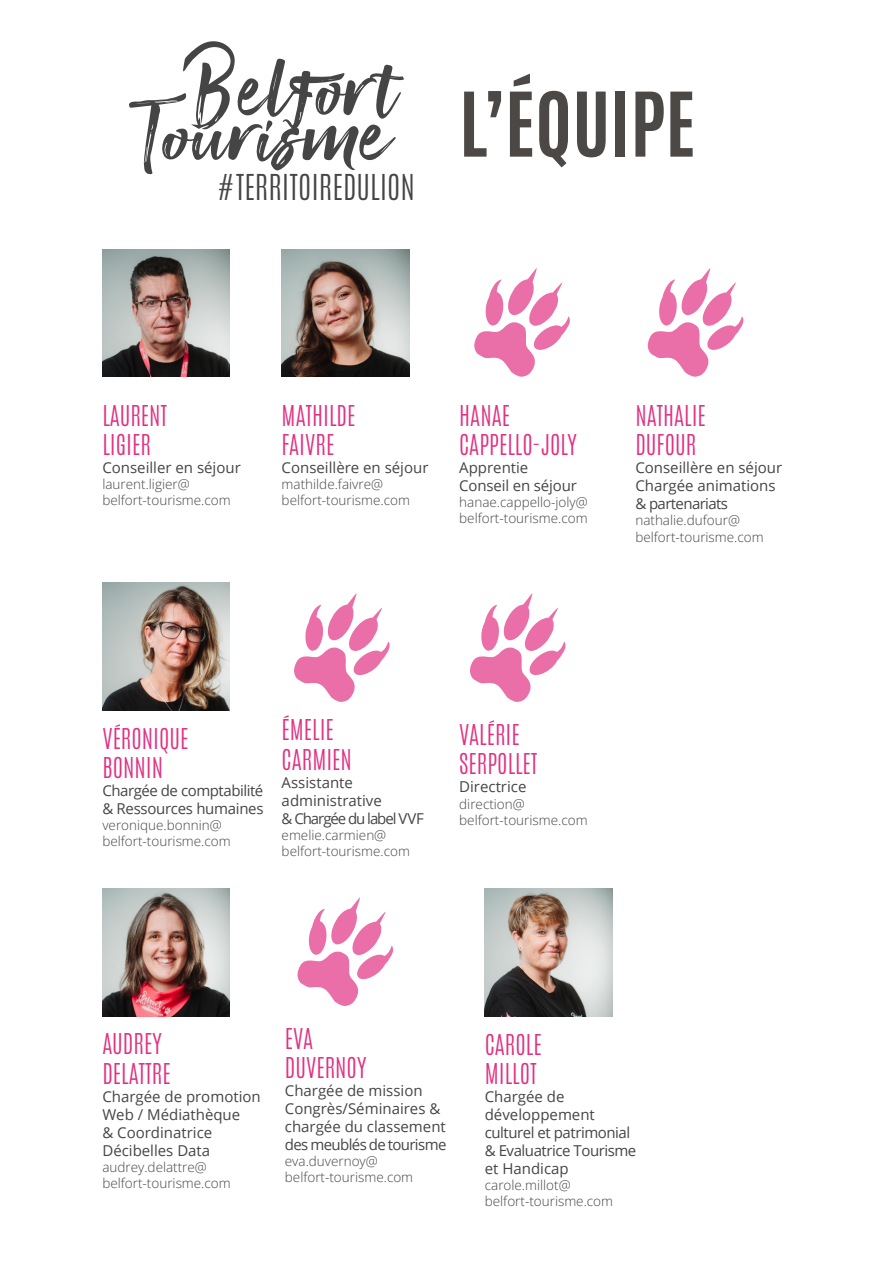
<style>
.page{position:relative;width:893px;height:1263px;background:#fff}
.page>*{position:absolute;margin:0;border:0;box-sizing:border-box;transform-origin:0 0}
.t1{font:109.2px "Smithen";color:#444544}
.t2{font:104.7px "Smithen";color:#444544;scale:1.08 1}
.t3{font:700 75.75px "Antonio";color:#4c4846}
.t4{font:300 29.85px "Antonio";color:#444544}
.t5{font:300 24px "Antonio";color:#e13081}
.t6{font:15px/18px "Open Sans";color:#444544}
.t7{font:15px/18px "Open Sans";letter-spacing:-.03em;color:#444544}
.t8{font:15px "Open Sans";letter-spacing:-.04em;color:#444544}
.t9{font:15px "Open Sans";letter-spacing:-.02em;color:#444544}
.t10{font:15px "Open Sans";letter-spacing:-.07em;color:#444544}
.t11{font:300 13.5px "Open Sans";color:#444544}
</style>
<div class="page">
<img style="left:102px;top:249px;width:128px;height:128px">
<img style="left:485px;top:888px;width:127px;height:128px">
<img style="left:102px;top:888px;width:128px;height:128px">
<img style="left:282px;top:249px;width:127px;height:128px">
<img style="left:102px;top:583px;width:128px;height:127px">
<svg style="left:648px;top:268px;width:95px;height:109px"></svg>
<svg style="left:294px;top:593px;width:96px;height:109px"></svg>
<svg style="left:470px;top:593px;width:96px;height:109px"></svg>
<svg style="left:297px;top:897px;width:96px;height:109px"></svg>
<svg style="left:474px;top:268px;width:96px;height:109px"></svg>
<p class="t1" style="left:183px;top:21px;width:217px">Belfort</p>
<p class="t2" style="left:129px;top:69px;width:244px">Tourisme</p>
<p class="t4" style="left:216px;top:166px;width:200px">#TERRITOIREDULION</p>
<p class="t3" style="left:459px;top:67px;width:238px">L’ÉQUIPE</p>
<p class="t5" style="left:102px;top:398px;width:66px">LAURENT</p>
<p class="t5" style="left:102px;top:427px;width:50px">LIGIER</p>
<p class="t6" style="left:102px;top:458px;width:140px">Conseiller en séjour</p>
<p class="t11" style="left:102px;top:475px;width:89px">laurent.ligier@</p>
<p class="t11" style="left:102px;top:491px;width:130px">belfort-tourisme.com</p>
<p class="t5" style="left:282px;top:398px;width:75px">MATHILDE</p>
<p class="t5" style="left:282px;top:427px;width:54px">FAIVRE</p>
<p class="t6" style="left:282px;top:458px;width:148px">Conseillère en séjour</p>
<p class="t11" style="left:282px;top:475px;width:103px">mathilde.faivre@</p>
<p class="t11" style="left:282px;top:491px;width:130px">belfort-tourisme.com</p>
<p class="t5" style="left:459px;top:398px;width:52px">HANAE</p>
<p class="t5" style="left:459px;top:428px;width:119px">CAPPELLO-JOLY</p>
<p class="t6" style="left:459px;top:458px;width:71px">Apprentie</p>
<p class="t6" style="left:459px;top:476px;width:119px">Conseil en séjour</p>
<p class="t11" style="left:459px;top:493px;width:130px">hanae.cappello-joly@</p>
<p class="t11" style="left:459px;top:509px;width:130px">belfort-tourisme.com</p>
<p class="t5" style="left:635px;top:398px;width:72px">NATHALIE</p>
<p class="t5" style="left:635px;top:428px;width:62px">DUFOUR</p>
<p class="t6" style="left:635px;top:458px;width:148px">Conseillère en séjour</p>
<p class="t6" style="left:635px;top:476px;width:142px">Chargée animations</p>
<p class="t8" style="left:635px;top:493px;width:94px">&amp; partenariats</p>
<p class="t11" style="left:635px;top:511px;width:106px">nathalie.dufour@</p>
<p class="t11" style="left:635px;top:527px;width:130px">belfort-tourisme.com</p>
<p class="t5" style="left:102px;top:721px;width:88px">VÉRONIQUE</p>
<p class="t5" style="left:102px;top:750px;width:62px">BONNIN</p>
<p class="t7" style="left:102px;top:781px;width:162px">Chargée de comptabilité</p>
<p class="t9" style="left:102px;top:798px;width:163px">&amp; Ressources humaines</p>
<p class="t11" style="left:102px;top:816px;width:121px">veronique.bonnin@</p>
<p class="t11" style="left:102px;top:832px;width:130px">belfort-tourisme.com</p>
<p class="t5" style="left:282px;top:713px;width:54px">ÉMELIE</p>
<p class="t5" style="left:282px;top:742px;width:72px">CARMIEN</p>
<p class="t6" style="left:282px;top:773px;width:73px">Assistante</p>
<p class="t6" style="left:282px;top:791px;width:102px">administrative</p>
<p class="t10" style="left:282px;top:808px;width:144px">&amp; Chargée du label VVF</p>
<p class="t11" style="left:282px;top:826px;width:106px">emelie.carmien@</p>
<p class="t11" style="left:282px;top:842px;width:130px">belfort-tourisme.com</p>
<p class="t5" style="left:459px;top:718px;width:62px">VALÉRIE</p>
<p class="t5" style="left:459px;top:747px;width:80px">SERPOLLET</p>
<p class="t6" style="left:459px;top:777px;width:69px">Directrice</p>
<p class="t11" style="left:459px;top:794px;width:67px">direction@</p>
<p class="t11" style="left:459px;top:811px;width:130px">belfort-tourisme.com</p>
<p class="t5" style="left:102px;top:1027px;width:61px">AUDREY</p>
<p class="t5" style="left:102px;top:1056px;width:70px">DELATTRE</p>
<p class="t6" style="left:102px;top:1087px;width:160px">Chargée de promotion</p>
<p class="t6" style="left:102px;top:1105px;width:139px">Web / Médiathèque</p>
<p class="t6" style="left:102px;top:1123px;width:111px">&amp; Coordinatrice<br>Décibelles Data</p>
<p class="t11" style="left:102px;top:1158px;width:106px">audrey.delattre@</p>
<p class="t11" style="left:102px;top:1174px;width:130px">belfort-tourisme.com</p>
<p class="t5" style="left:285px;top:1022px;width:30px">EVA</p>
<p class="t5" style="left:285px;top:1050px;width:83px">DUVERNOY</p>
<p class="t6" style="left:285px;top:1081px;width:139px">Chargée de mission</p>
<p class="t6" style="left:285px;top:1099px;width:157px">Congrès/Séminaires &amp;</p>
<p class="t6" style="left:285px;top:1117px;width:162px">chargée du classement</p>
<p class="t8" style="left:285px;top:1134px;width:163px">des meublés de tourisme</p>
<p class="t11" style="left:285px;top:1152px;width:94px">eva.duvernoy@</p>
<p class="t11" style="left:285px;top:1168px;width:130px">belfort-tourisme.com</p>
<p class="t5" style="left:485px;top:1027px;width:58px">CAROLE</p>
<p class="t5" style="left:485px;top:1056px;width:54px">MILLOT</p>
<p class="t6" style="left:485px;top:1087px;width:147px">Chargée de développement culturel et patrimonial</p>
<p class="t7" style="left:485px;top:1141px;width:153px">&amp; Evaluatrice Tourisme et Handicap</p>
<p class="t11" style="left:485px;top:1176px;width:87px">carole.millot@</p>
<p class="t11" style="left:485px;top:1192px;width:130px">belfort-tourisme.com</p>
</div>
